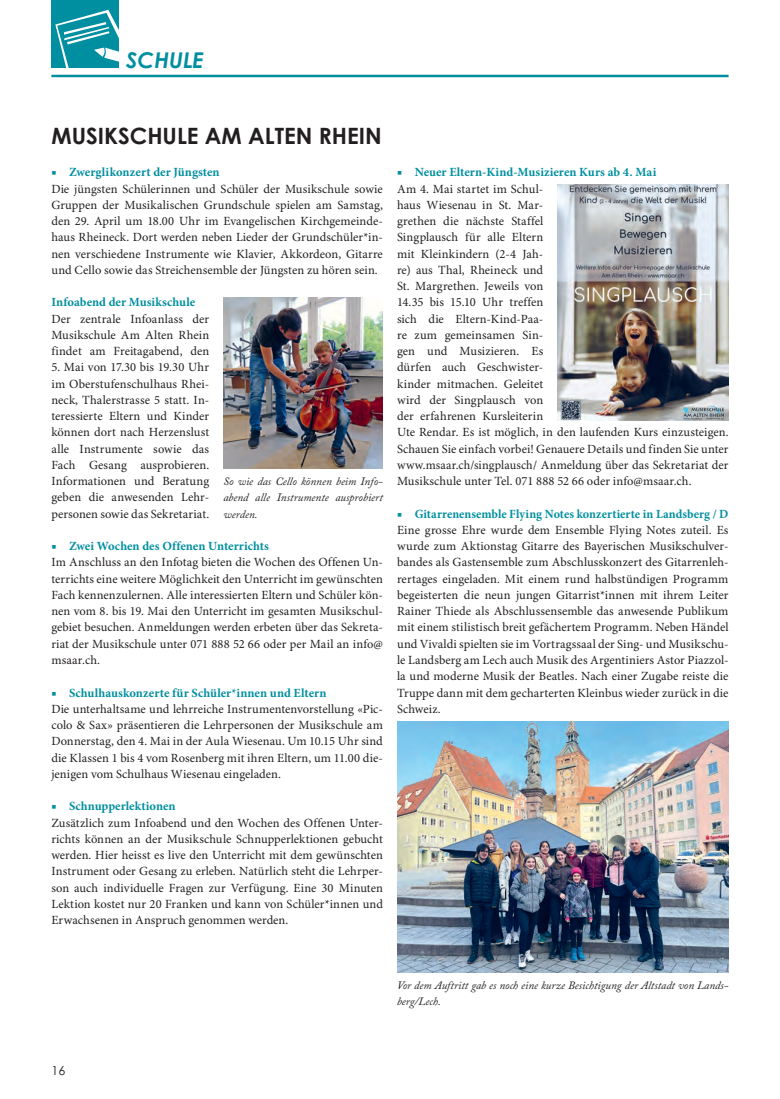
<style>
.page{position:relative;width:780px;height:1099px;background:#fff}
.page>*{position:absolute;margin:0;border:0;box-sizing:border-box;transform-origin:0 0}
.t1{font:700 22.5px "Century Gothic";color:#231f20}
.t2{font:italic 700 21.75px "Century Gothic";color:#008fa0}
.t3{font:12.5px/16.2px "Minion Pro";letter-spacing:.005em;color:#231f20;text-align:justify}
.t4{font:700 12.5px "Minion Pro";color:#008fa0}
.t5{font:12.5px "Century Gothic";color:#231f20}
.t6{font:italic 11.25px/16.2px "Adobe Caslon Pro";color:#231f20}
</style>
<div class="page">
<hr style="left:51px;top:75px;width:677px;height:2px;background:#008fa0">
<div style="left:51px;top:0;width:68px;height:68px;background:#008fa0"></div>
<svg style="left:55px;top:10px;width:64px;height:58px"></svg>
<img style="left:223px;top:297px;width:160px;height:172px">
<img style="left:397px;top:721px;width:331px;height:251px">
<img style="left:557px;top:184px;width:171px;height:236px">
<h2 class="t2" style="left:126px;top:44px;width:79px">SCHULE</h2>
<h1 class="t1" style="left:51px;top:118px;width:332px">MUSIKSCHULE AM ALTEN RHEIN</h1>
<p class="t4" style="left:51px;top:165px;width:170px">■ Zwerglikonzert der Jüngsten</p>
<p class="t3" style="left:51px;top:181px;width:333px">Die jüngsten Schülerinnen und Schüler der Musikschule sowie Gruppen der Musikalischen Grundschule spielen am Samstag, den 29. April um 18.00 Uhr im Evangelischen Kirchgemeinde&shy;haus Rheineck. Dort werden neben Lieder der Grundschüler*in&shy;nen verschiedene Instrumente wie Klavier, Akkordeon, Gitarre und Cello sowie das Streichensemble der Jüngsten zu hören sein.</p>
<p class="t4" style="left:51px;top:295px;width:145px">Infoabend der Musikschule</p>
<p class="t3" style="left:51px;top:311px;width:159px">Der zentrale Infoanlass der Musikschule Am Alten Rhein findet am Freitagabend, den</p>
<p class="t3" style="left:51px;top:360px;width:159px">5. Mai von 17.30 bis 19.30 Uhr im Oberstufenschulhaus Rhei&shy;neck, Thalerstrasse 5 statt. In&shy;teressierte Eltern und Kinder können dort nach Herzenslust alle Instrumente sowie das Fach Gesang ausprobieren.<br>Informationen und Beratung geben die anwesenden Lehr&shy;personen sowie das Sekretariat.</p>
<p class="t4" style="left:51px;top:538px;width:219px">■ Zwei Wochen des Offenen Unterrichts</p>
<p class="t3" style="left:51px;top:555px;width:333px">Im Anschluss an den Infotag bieten die Wochen des Offenen Un&shy;terrichts eine weitere Möglichkeit den Unterricht im gewünschten Fach kennenzulernen. Alle interessierten Eltern und Schüler kön&shy;nen vom 8. bis 19. Mai den Unterricht im gesamten Musikschul&shy;gebiet besuchen. Anmeldungen werden erbeten über das Sekreta&shy;riat der Musikschule unter 071 888 52 66 oder per Mail an info@ msaar.ch.</p>
<p class="t4" style="left:51px;top:685px;width:276px">■ Schulhauskonzerte für Schüler*innen und Eltern</p>
<p class="t3" style="left:51px;top:701px;width:333px">Die unterhaltsame und lehrreiche Instrumentenvorstellung «Pic&shy;colo &amp; Sax» präsentieren die Lehrpersonen der Musikschule am Donnerstag, den 4. Mai in der Aula Wiesenau. Um 10.15 Uhr sind die Klassen 1 bis 4 vom Rosenberg mit ihren Eltern, um 11.00 die&shy;jenigen vom Schulhaus Wiesenau eingeladen.</p>
<p class="t4" style="left:51px;top:798px;width:126px">■ Schnupperlektionen</p>
<p class="t3" style="left:51px;top:815px;width:333px">Zusätzlich zum Infoabend und den Wochen des Offenen Unter&shy;richts können an der Musikschule Schnupperlektionen gebucht werden. Hier heisst es live den Unterricht mit dem gewünschten Instrument oder Gesang zu erleben. Natürlich steht die Lehrper&shy;son auch individuelle Fragen zur Verfügung. Eine 30 Minuten Lektion kostet nur 20 Franken und kann von Schüler*innen und Erwachsenen in Anspruch genommen werden.</p>
<p class="t6" style="left:223px;top:473px;width:161px;text-align:justify">So wie das Cello können beim Info&shy;abend alle Instrumente ausprobiert werden.</p>
<p class="t4" style="left:397px;top:165px;width:261px">■ Neuer Eltern-Kind-Musizieren Kurs ab 4. Mai</p>
<p class="t3" style="left:397px;top:181px;width:333px;text-align:left">Am 4. Mai startet im Schul-<br>haus Wiesenau in St. Mar-<br>grethen die nächste Staffel<br>Singplausch für alle Eltern<br>mit Kleinkindern (2-4 Jah-<br>re) aus Thal, Rheineck und<br>St. Margrethen. Jeweils von<br>14.35 bis 15.10 Uhr treffen<br>sich die Eltern-Kind-Paa-<br>re zum gemeinsamen Sin-<br>gen und Musizieren. Es<br>dürfen auch Geschwister-<br>kinder mitmachen. Geleitet<br>wird der Singplausch von<br>der erfahrenen Kursleiterin<br>Ute Rendar. Es ist möglich, in den laufenden Kurs einzusteigen.<br>Schauen Sie einfach vorbei! Genauere Details und finden Sie unter www.msaar.ch/singplausch/ Anmeldung über das Sekretariat der Musikschule unter Tel. 071 888 52 66 oder info@msaar.ch.</p>
<p class="t4" style="left:397px;top:506px;width:333px">■ Gitarrenensemble Flying Notes konzertierte in Landsberg / D</p>
<p class="t3" style="left:397px;top:522px;width:333px">Eine grosse Ehre wurde dem Ensemble Flying Notes zuteil. Es wurde zum Aktionstag Gitarre des Bayerischen Musikschulver&shy;bandes als Gastensemble zum Abschlusskonzert des Gitarrenleh&shy;rertages eingeladen. Mit einem rund halbstündigen Programm begeisterten die neun jungen Gitarrist*innen mit ihrem Leiter Rainer Thiede als Abschlussensemble das anwesende Publikum mit einem stilistisch breit gefächertem Programm. Neben Händel und Vivaldi spielten sie im Vortragssaal der Sing- und Musikschu&shy;le Landsberg am Lech auch Musik des Argentiniers Astor Piazzol&shy;la und moderne Musik der Beatles. Nach einer Zugabe reiste die Truppe dann mit dem gecharterten Kleinbus wieder zurück in die Schweiz.</p>
<p class="t6" style="left:397px;top:977px;width:333px">Vor dem Auftritt gab es noch eine kurze Besichtigung der Altstadt von Lands&shy;berg/Lech.</p>
<p class="t5" style="left:51px;top:1061px;width:15px">16</p>
</div>
